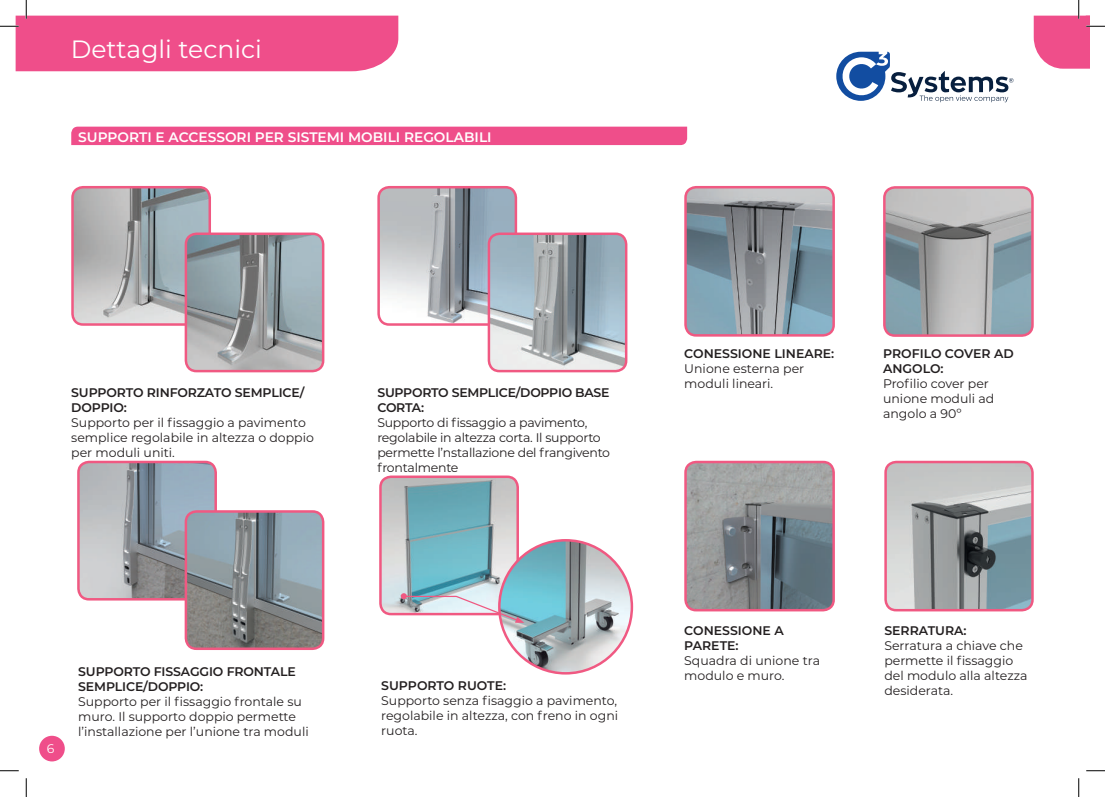
<style>
.page{position:relative;width:1105px;height:797px;background:#fff}
.page>*{position:absolute;margin:0;border:0;box-sizing:border-box;transform-origin:0 0}
.t1{font:25px "Montserrat";color:#fff}
.t2{font:600 13.75px "Montserrat";color:#fff}
.t3{font:12.5px/15px "Montserrat";color:#231f20}
.t4{font:600 12.5px/15px "Montserrat";letter-spacing:-.01em;color:#231f20}
.t5{font:12.5px/15px "Montserrat";letter-spacing:-.02em;color:#231f20}
.t6{font:12.5px "Montserrat";color:#fff}
</style>
<div class="page">
<img style="left:74px;top:188px;width:134px;height:135px">
<div style="left:71px;top:186px;width:140px;height:140px;border:2px solid #f05982;border-radius:11px"></div>
<img style="left:79px;top:463px;width:136px;height:136px">
<div style="left:77px;top:461px;width:140px;height:139px;border:2px solid #f05982;border-radius:11px"></div>
<img style="left:380px;top:188px;width:135px;height:135px">
<div style="left:377px;top:186px;width:140px;height:140px;border:2px solid #f05982;border-radius:11px"></div>
<img style="left:186px;top:234px;width:137px;height:137px">
<div style="left:185px;top:232px;width:139px;height:140px;border:2px solid #f05982;border-radius:11px"></div>
<img style="left:186px;top:511px;width:137px;height:137px">
<div style="left:185px;top:510px;width:139px;height:140px;border:2px solid #f05982;border-radius:11px"></div>
<img style="left:489px;top:234px;width:137px;height:137px">
<div style="left:488px;top:232px;width:139px;height:140px;border:2px solid #f05982;border-radius:11px"></div>
<img style="left:382px;top:478px;width:134px;height:135px">
<div style="left:379px;top:475px;width:140px;height:140px;border:2px solid #f05982;border-radius:11px"></div>
<img style="left:499px;top:540px;width:133px;height:133px;border-radius:66px">
<svg style="left:401px;top:593px;width:123px;height:30px"></svg>
<img style="left:886px;top:189px;width:145px;height:145px">
<div style="left:883px;top:186px;width:151px;height:151px;border:2px solid #f05982;border-radius:11px"></div>
<img style="left:686px;top:189px;width:148px;height:146px">
<div style="left:684px;top:186px;width:151px;height:150px;border:2px solid #f05982;border-radius:11px"></div>
<img style="left:687px;top:463px;width:146px;height:147px">
<div style="left:684px;top:461px;width:151px;height:150px;border:2px solid #f05982;border-radius:11px"></div>
<img style="left:887px;top:464px;width:145px;height:145px">
<div style="left:884px;top:461px;width:150px;height:150px;border:2px solid #f05982;border-radius:11px"></div>
<div style="left:39px;top:735px;width:26px;height:26px;background:#ef4e8a;border-radius:50%"></div>
<svg style="left:836px;top:52px;width:177px;height:50px"></svg>
<div style="left:71px;top:127px;width:616px;height:18px;background:#ef4e8a"></div>
<svg style="left:0;top:770px;width:19px;height:1px"></svg>
<svg style="left:1086px;top:770px;width:19px;height:1px"></svg>
<svg style="left:0;top:0;width:398px;height:71px"></svg>
<svg style="left:25px;top:778px;width:2px;height:19px"></svg>
<svg style="left:1034px;top:0;width:71px;height:69px"></svg>
<svg style="left:1078px;top:778px;width:1px;height:19px"></svg>
<h1 class="t1" style="left:71px;top:32px;width:192px">Dettagli tecnici</h1>
<p class="t2" style="left:78px;top:127px;width:415px">SUPPORTI E ACCESSORI PER SISTEMI MOBILI REGOLABILI</p>
<p class="t4" style="left:71px;top:384px;width:235px">SUPPORTO RINFORZATO SEMPLICE/<br>DOPPIO:</p>
<p class="t3" style="left:71px;top:414px;width:244px">Supporto per il fissaggio a pavimento semplice regolabile in altezza o doppio per moduli uniti.</p>
<p class="t4" style="left:377px;top:384px;width:234px">SUPPORTO SEMPLICE/DOPPIO BASE<br>CORTA:</p>
<p class="t5" style="left:377px;top:414px;width:234px">Supporto di fissaggio a pavimento, regolabile in altezza corta. Il supporto permette l’nstallazione del frangivento frontalmente</p>
<p class="t6" style="left:47px;top:740px;width:9px">6</p>
<p class="t4" style="left:78px;top:663px;width:219px">SUPPORTO FISSAGGIO FRONTALE<br>SEMPLICE/DOPPIO:</p>
<p class="t3" style="left:78px;top:693px;width:232px">Supporto per il fissaggio frontale su muro. Il supporto doppio permette l’installazione per l’unione tra moduli</p>
<p class="t4" style="left:381px;top:677px;width:126px">SUPPORTO RUOTE:</p>
<p class="t3" style="left:381px;top:693px;width:238px;text-align:justify">Supporto senza fisaggio a pavimento, regolabile in altezza, con freno in ogni ruota.</p>
<p class="t4" style="left:684px;top:345px;width:151px">CONESSIONE LINEARE:</p>
<p class="t3" style="left:684px;top:360px;width:121px">Unione esterna per moduli lineari.</p>
<p class="t4" style="left:883px;top:345px;width:132px">PROFILO COVER AD<br>ANGOLO:</p>
<p class="t3" style="left:883px;top:375px;width:113px">Profilio cover per unione moduli ad angolo a 90º</p>
<p class="t4" style="left:684px;top:622px;width:101px">CONESSIONE A<br>PARETE:</p>
<p class="t3" style="left:684px;top:652px;width:137px">Squadra di unione tra modulo e muro.</p>
<p class="t4" style="left:884px;top:622px;width:84px">SERRATURA:</p>
<p class="t3" style="left:884px;top:637px;width:145px">Serratura a chiave che permette il fissaggio del modulo alla altezza desiderata.</p>
</div>
